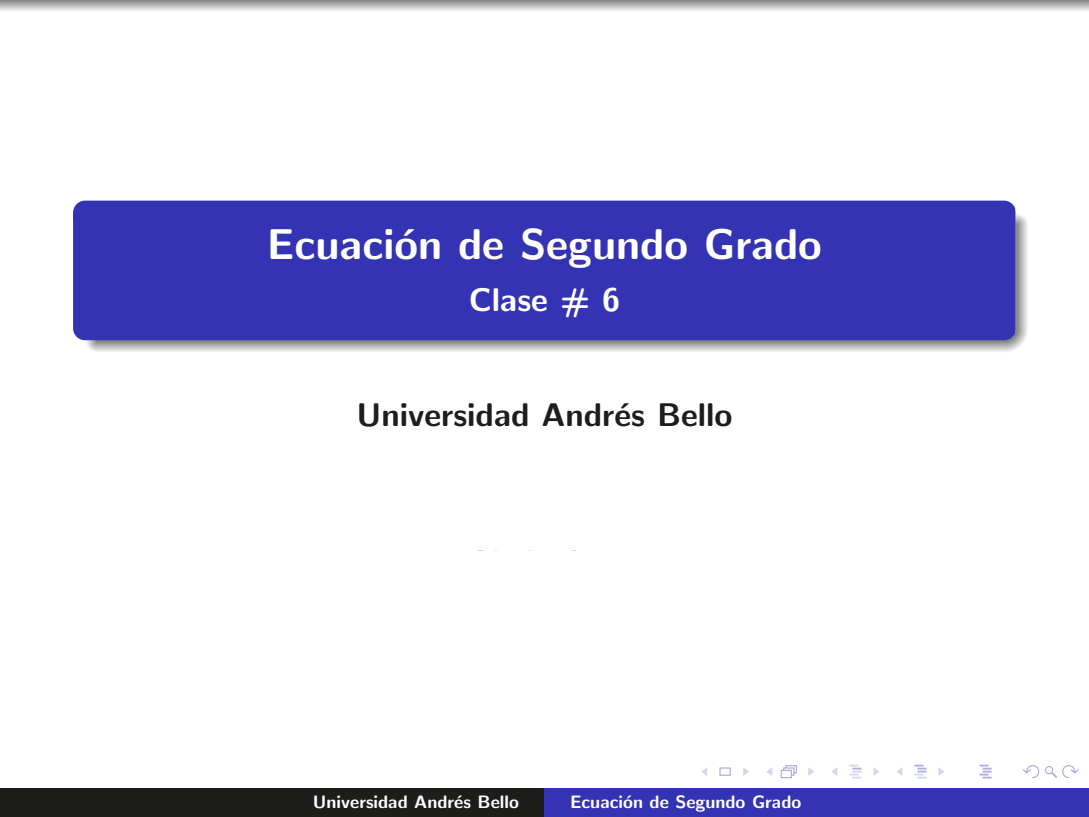
<style>
.page{position:relative;width:1089px;height:817px;background:#fff}
.page>*{position:absolute;margin:0;border:0;box-sizing:border-box;transform-origin:0 0}
.t1{font:42.9px "CMSSBX10";color:#fff}
.t2{font:32.7px "CMSSBX10";color:#1d1d1b}
.t3{font:32.7px "CMSSBX10";color:#fff}
.t4{font:18px "CMSSBX10";color:#fff}
</style>
<div class="page">
<div style="left:719px;top:767px;width:11px;height:8px;border:1px solid #adade0"></div>
<svg style="left:701px;top:767px;width:6px;height:9px"></svg>
<svg style="left:743px;top:767px;width:6px;height:9px"></svg>
<svg style="left:766px;top:765px;width:48px;height:13px"></svg>
<svg style="left:831px;top:764px;width:48px;height:14px"></svg>
<svg style="left:897px;top:764px;width:47px;height:14px"></svg>
<svg style="left:979px;top:764px;width:12px;height:14px"></svg>
<svg style="left:1022px;top:765px;width:57px;height:14px"></svg>
<svg style="left:0;top:0;width:1089px;height:11px"></svg>
<svg style="left:85px;top:340px;width:12px;height:12px"></svg>
<svg style="left:1003px;top:328px;width:24px;height:24px"></svg>
<svg style="left:97px;top:340px;width:906px;height:12px"></svg>
<svg style="left:1016px;top:214px;width:11px;height:10px"></svg>
<svg style="left:1016px;top:224px;width:11px;height:104px"></svg>
<div style="left:73px;top:221px;width:942px;height:119px;background:#3333b3"></div>
<hr style="left:1015px;top:221px;width:1px;height:111px;background:#9d9d9c">
<div style="left:73px;top:200px;width:943px;height:21px;background:#3333b3"></div>
<div style="left:0;top:787px;width:544px;height:29px;background:#1d1d1b"></div>
<div style="left:544px;top:787px;width:545px;height:29px;background:#3333b3"></div>
<h1 class="t1" style="left:267px;top:225px;width:556px">Ecuaci´on de Segundo Grado</h1>
<h2 class="t3" style="left:469px;top:286px;width:153px">Clase # 6</h2>
<h2 class="t2" style="left:356px;top:400px;width:377px">Universidad Andr´es Bello</h2>
<p class="t4" style="left:313px;top:793px;width:207px">Universidad Andr´es Bello</p>
<p class="t4" style="left:570px;top:793px;width:233px">Ecuaci´on de Segundo Grado</p>
</div>
